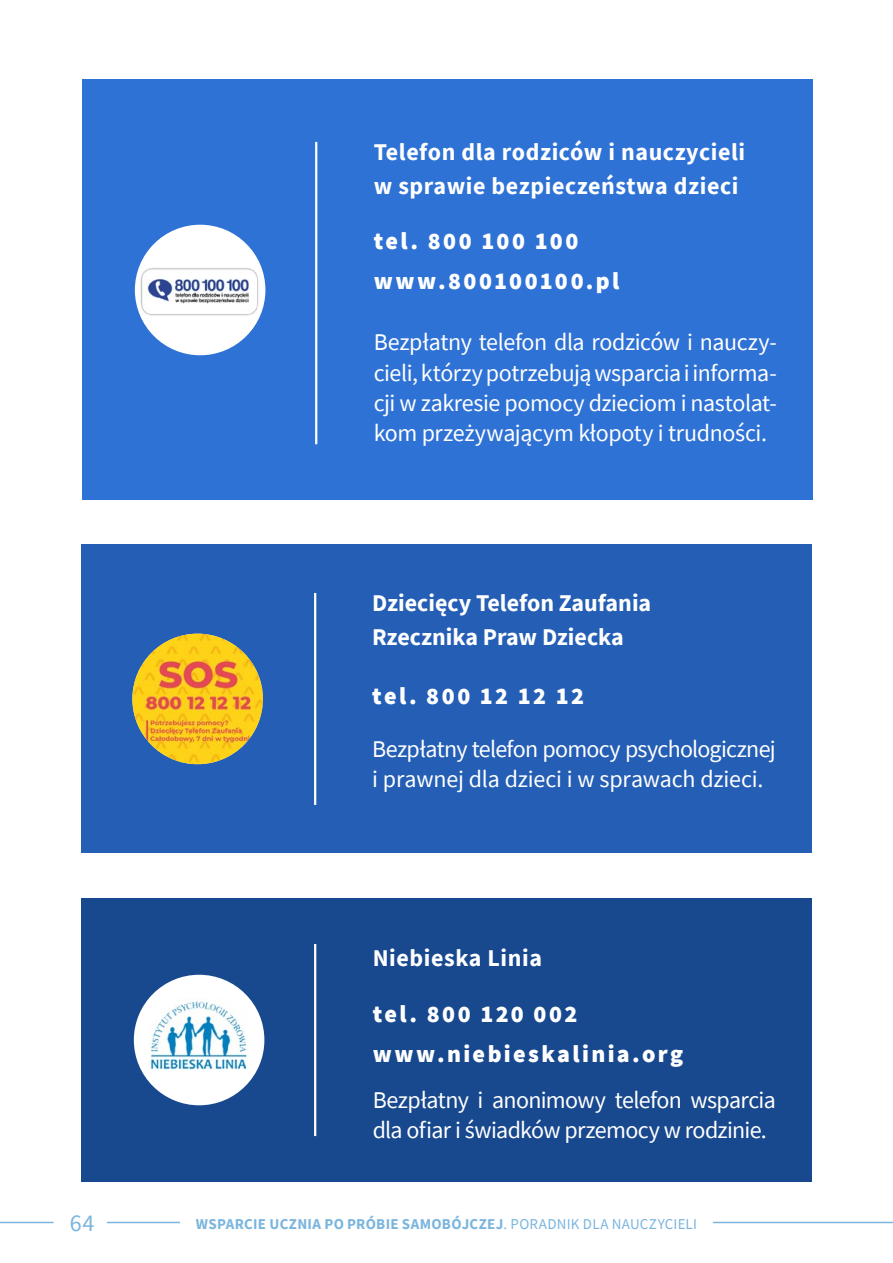
<style>
.page{position:relative;width:893px;height:1263px;background:#fff}
.page>*{position:absolute;margin:0;border:0;box-sizing:border-box;transform-origin:0 0}
._16pt_Size_Align_Left{font:24px/30px "Source Sans Pro";letter-spacing:-.02em;color:#fff}
._16pt_A_b_c{font:700 24px "Source Sans Pro";letter-spacing:.015em;color:#fff}
._16pt_Size_Align_Left-2{font:900 24px/40.5px "Source Sans Pro";letter-spacing:.1em;color:#fff}
.t1{font:24px "Source Sans Pro";color:#7ab5de}
.t2{font:700 15px "Source Sans Pro";letter-spacing:.015em;color:#7ab5de}
.s1{font-weight:400}
</style>
<div class="page">
<hr style="left:107px;top:1222px;width:73px;height:1px;background:#7ab5de">
<hr style="left:0;top:1222px;width:54px;height:1px;background:#7ab5de">
<hr style="left:713px;top:1222px;width:180px;height:1px;background:#7ab5de">
<div style="left:82px;top:80px;width:731px;height:420px;background:#2f72d6"></div>
<hr style="left:315px;top:142px;width:2px;height:302px;background:#fff">
<div style="left:135px;top:225px;width:130px;height:130px;background:#fff;border-radius:50%"></div>
<img style="left:141px;top:268px;width:118px;height:48px">
<div style="left:81px;top:545px;width:731px;height:308px;background:#245eb5"></div>
<div style="left:81px;top:898px;width:731px;height:284px;background:#18488e"></div>
<img style="left:132px;top:634px;width:131px;height:130px;border-radius:64px">
<hr style="left:314px;top:593px;width:2px;height:212px;background:#fff">
<hr style="left:314px;top:944px;width:2px;height:192px;background:#fff">
<div style="left:134px;top:975px;width:130px;height:130px;background:#fff;border-radius:50%"></div>
<img style="left:149px;top:1000px;width:98px;height:70px">
<p class="_16pt_A_b_c" style="left:374px;top:136px;width:373px">Telefon dla rodziców i nauczycieli</p>
<p class="_16pt_A_b_c" style="left:374px;top:170px;width:366px">w sprawie bezpieczeństwa dzieci</p>
<p class="_16pt_Size_Align_Left-2" style="left:374px;top:220px;width:247px">tel. 800 100 100 www.800100100.pl</p>
<p class="_16pt_Size_Align_Left" style="left:374px;top:327px;width:405px;text-align:justify">Bezpłatny telefon dla rodziców i nauczy&shy;cieli, którzy potrzebują wsparcia i informa&shy;cji w zakresie pomocy dzieciom i nastolat&shy;kom przeżywającym kłopoty i trudności.</p>
<p class="_16pt_A_b_c" style="left:372px;top:587px;width:280px">Dziecięcy Telefon Zaufania</p>
<p class="_16pt_A_b_c" style="left:372px;top:621px;width:253px">Rzecznika Praw Dziecka</p>
<p class="_16pt_Size_Align_Left-2" style="left:372px;top:676px;width:213px">tel. 800 12 12 12</p>
<p class="_16pt_Size_Align_Left" style="left:372px;top:733px;width:405px">Bezpłatny telefon pomocy psychologicznej i prawnej dla dzieci i w sprawach dzieci.</p>
<p class="_16pt_A_b_c" style="left:373px;top:942px;width:171px">Niebieska Linia</p>
<p class="_16pt_Size_Align_Left-2" style="left:373px;top:993px;width:206px">tel. 800 120 002</p>
<p class="_16pt_Size_Align_Left-2" style="left:373px;top:1033px;width:312px">www.niebieskalinia.org</p>
<p class="_16pt_Size_Align_Left" style="left:373px;top:1085px;width:405px">Bezpłatny i anonimowy telefon wsparcia dla ofiar i świadków przemocy w rodzinie.</p>
<p class="t1" style="left:70px;top:1207px;width:26px">64</p>
<p class="t2" style="left:196px;top:1214px;width:502px">WSPARCIE UCZNIA PO PRÓBIE SAMOBÓJCZEJ<span class="s1">. PORADNIK DLA NAUCZYCIELI</span></p>
</div>
